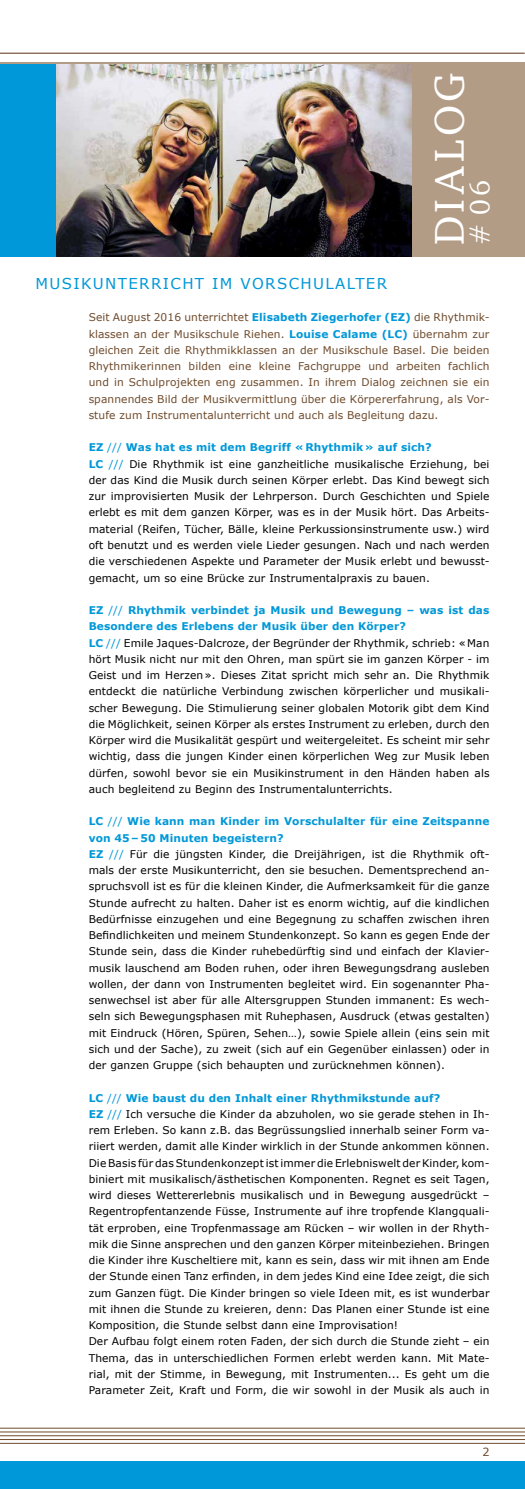
<style>
.page{position:relative;width:525px;height:1489px;background:#fff}
.page>*{position:absolute;margin:0;border:0;box-sizing:border-box;transform-origin:0 0}
.t1{font:42.62px "Charter";letter-spacing:.08em;color:#fff}
.t2{font:28.38px "Charter";color:#fff}
.t3{font:15px "Verdana";letter-spacing:.09em;color:#0098d8}
.t4{font:11.25px "Verdana";color:#6f4b2c}
.t5{font:10.62px/16.2px "Verdana";letter-spacing:.01em;color:#000}
.t6{font:10.62px/16.2px "Verdana";letter-spacing:.01em;color:#6f4b2c;text-align:justify}
.s1{font-weight:700;color:#0098d8}
.s2{color:#0098d8}
</style>
<div class="page">
<div style="left:0;top:1460px;width:524px;height:28px;background:#0098d8"></div>
<hr style="left:0;top:1427px;width:524px;height:1px;background:#6f4b2c">
<hr style="left:0;top:1431px;width:524px;height:1px;background:#6f4b2c">
<hr style="left:0;top:1435px;width:524px;height:1px;background:#6f4b2c">
<hr style="left:0;top:1439px;width:524px;height:1px;background:#6f4b2c">
<hr style="left:0;top:1442px;width:524px;height:1px;background:#6f4b2c">
<div style="left:0;top:62px;width:524px;height:195px;background:#b39c86"></div>
<div style="left:0;top:64px;width:188px;height:192px;background:#0098d8"></div>
<img style="left:57px;top:64px;width:354px;height:193px">
<hr style="left:0;top:53px;width:524px;height:1px;background:#593115">
<h1 class="t1" style="left:412px;top:245px;width:174px;rotate:-90deg">DIALOG</h1>
<h2 class="t2" style="left:455px;top:245px;width:66px;rotate:-90deg">#06</h2>
<h3 class="t3" style="left:35px;top:274px;width:353px">MUSIKUNTERRICHT IM VORSCHULALTER</h3>
<p class="t6" style="left:89px;top:309px;width:402px">Seit August 2016 unterrichtet <span class="s1">Elisabeth Ziegerhofer (EZ)</span> die Rhythmik&shy;klassen an der Musikschule Riehen. <span class="s1">Louise Calame (LC)</span> übernahm zur gleichen Zeit die Rhythmikklassen an der Musikschule Basel. Die beiden Rhythmikerinnen bilden eine kleine Fachgruppe und arbeiten fachlich und in Schulprojekten eng zusammen. In ihrem Dialog zeichnen sie ein spannendes Bild der Musikvermittlung über die Körpererfahrung, als Vor&shy;stufe zum Instrumentalunterricht und auch als Begleitung dazu.</p>
<p class="t5" style="left:89px;top:439px;width:402px"><span class="s1">EZ</span> <span class="s2">///</span> <span class="s1">Was hat es mit dem Begriff « Rhythmik » auf sich?<br>LC</span> <span class="s2">///</span> Die Rhythmik ist eine ganzheitliche musikalische Erziehung, bei der das Kind die Musik durch seinen Körper erlebt. Das Kind bewegt sich zur improvisierten Musik der Lehrperson. Durch Geschichten und Spiele erlebt es mit dem ganzen Körper, was es in der Musik hört. Das Arbeits&shy;material (Reifen, Tücher, Bälle, kleine Perkussionsinstrumente usw.) wird oft benutzt und es werden viele Lieder gesungen. Nach und nach werden die verschiedenen Aspekte und Parameter der Musik erlebt und bewusst&shy;gemacht, um so eine Brücke zur Instrumentalpraxis zu bauen.</p>
<p class="t5" style="left:89px;top:602px;width:402px"><span class="s1">EZ</span> <span class="s2">///</span> <span class="s1">Rhythmik verbindet ja Musik und Bewegung – was ist das Besondere des Erlebens der Musik über den Körper?<br>LC</span> <span class="s2">///</span> Emile Jaques-Dalcroze, der Begründer der Rhythmik, schrieb: «Man hört Musik nicht nur mit den Ohren, man spürt sie im ganzen Körper - im Geist und im Herzen». Dieses Zitat spricht mich sehr an. Die Rhythmik entdeckt die natürliche Verbindung zwischen körperlicher und musikali&shy;scher Bewegung. Die Stimulierung seiner globalen Motorik gibt dem Kind die Möglichkeit, seinen Körper als erstes Instrument zu erleben, durch den Körper wird die Musikalität gespürt und weitergeleitet. Es scheint mir sehr wichtig, dass die jungen Kinder einen körperlichen Weg zur Musik leben dürfen, sowohl bevor sie ein Musikinstrument in den Händen haben als auch begleitend zu Beginn des Instrumentalunterrichts.</p>
<p class="t5" style="left:89px;top:813px;width:402px"><span class="s1">LC</span> <span class="s2">///</span> <span class="s1">Wie kann man Kinder im Vorschulalter für eine Zeitspanne von 45 – 50 Minuten begeistern?<br>EZ</span> <span class="s2">///</span> Für die jüngsten Kinder, die Dreijährigen, ist die Rhythmik oft&shy;mals der erste Musikunterricht, den sie besuchen. Dementsprechend an&shy;spruchsvoll ist es für die kleinen Kinder, die Aufmerksamkeit für die ganze Stunde aufrecht zu halten. Daher ist es enorm wichtig, auf die kindlichen Bedürfnisse einzugehen und eine Begegnung zu schaffen zwischen ihren Befindlichkeiten und meinem Stundenkonzept. So kann es gegen Ende der Stunde sein, dass die Kinder ruhebedürftig sind und einfach der Klavier&shy;musik lauschend am Boden ruhen, oder ihren Bewegungsdrang ausleben wollen, der dann von Instrumenten begleitet wird. Ein sogenannter Pha&shy;senwechsel ist aber für alle Altersgruppen Stunden immanent: Es wech&shy;seln sich Bewegungsphasen mit Ruhephasen, Ausdruck (etwas gestalten) mit Eindruck (Hören, Spüren, Sehen…), sowie Spiele allein (eins sein mit sich und der Sache), zu zweit (sich auf ein Gegenüber einlassen) oder in der ganzen Gruppe (sich behaupten und zurücknehmen können).</p>
<p class="t5" style="left:89px;top:1089px;width:402px"><span class="s1">LC</span> <span class="s2">///</span> <span class="s1">Wie baust du den Inhalt einer Rhythmikstunde auf?<br>EZ</span> <span class="s2">///</span> Ich versuche die Kinder da abzuholen, wo sie gerade stehen in Ih&shy;rem Erleben. So kann z.B. das Begrüssungslied innerhalb seiner Form va&shy;riiert werden, damit alle Kinder wirklich in der Stunde ankommen können.<br>Die Basis für das Stundenkonzept ist immer die Erlebniswelt der Kinder, kom&shy;biniert mit musikalisch/ästhetischen Komponenten. Regnet es seit Tagen, wird dieses Wettererlebnis musikalisch und in Bewegung ausgedrückt – Regentropfentanzende Füsse, Instrumente auf ihre tropfende Klangquali&shy;tät erproben, eine Tropfenmassage am Rücken – wir wollen in der Rhyth&shy;mik die Sinne ansprechen und den ganzen Körper miteinbeziehen. Bringen die Kinder ihre Kuscheltiere mit, kann es sein, dass wir mit ihnen am Ende der Stunde einen Tanz erfinden, in dem jedes Kind eine Idee zeigt, die sich zum Ganzen fügt. Die Kinder bringen so viele Ideen mit, es ist wunderbar mit ihnen die Stunde zu kreieren, denn: Das Planen einer Stunde ist eine Komposition, die Stunde selbst dann eine Improvisation!<br>Der Aufbau folgt einem roten Faden, der sich durch die Stunde zieht – ein Thema, das in unterschiedlichen Formen erlebt werden kann. Mit Mate&shy;rial, mit der Stimme, in Bewegung, mit Instrumenten... Es geht um die Parameter Zeit, Kraft und Form, die wir sowohl in der Musik als auch in</p>
<p class="t4" style="left:482px;top:1444px;width:9px">2</p>
</div>
